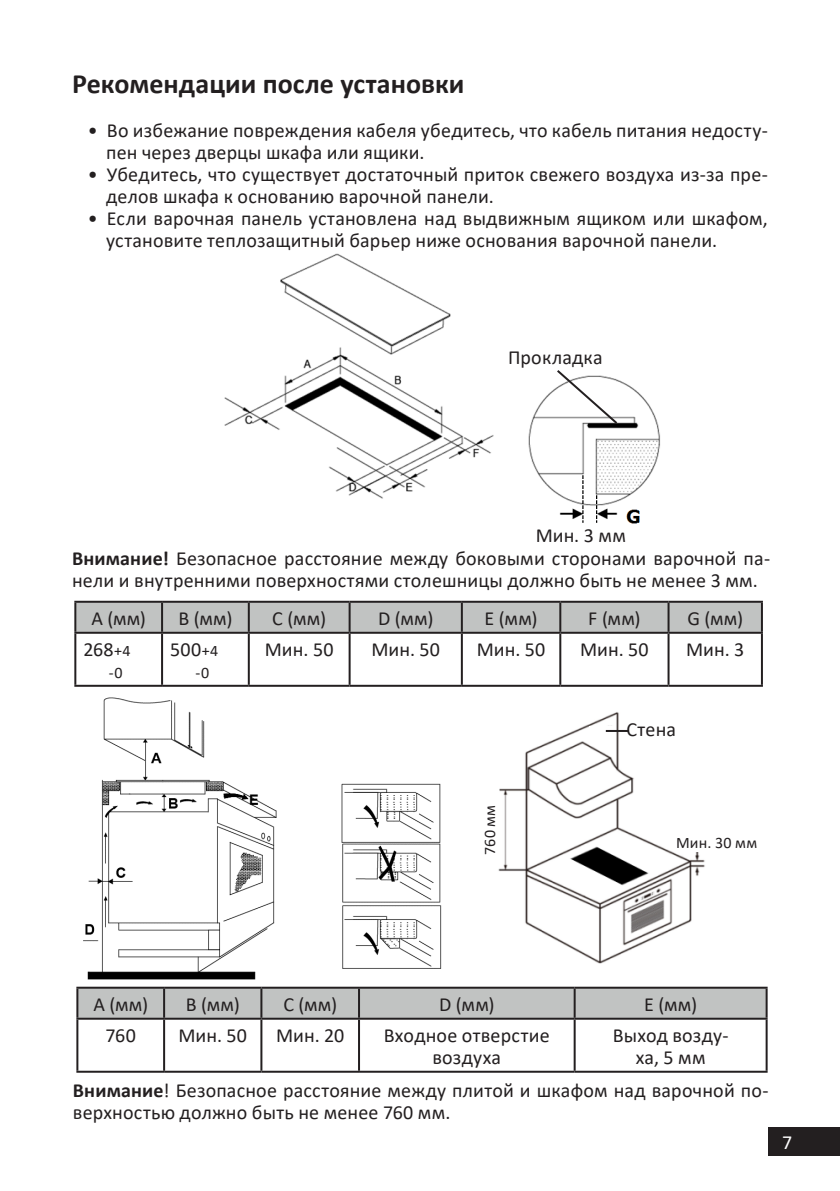
<style>
.page{position:relative;width:840px;height:1191px;background:#fff}
.page>*{position:absolute;margin:0;border:0;box-sizing:border-box;transform-origin:0 0}
.Заголовок_14{font:700 28px "Calibri";color:#231f20}
.t1{font:20px/22px "Calibri";letter-spacing:.01em;color:#231f20}
.t2{font:20px "Calibri";color:#fff}
.t3{font:16px "Calibri";letter-spacing:.015em;color:#231f20}
.s1{font-weight:700}
.s2{font-size:16px}
</style>
<div class="page">
<div style="left:767px;top:1126px;width:72px;height:29px;background:#231f20"></div>
<img style="left:83px;top:697px;width:359px;height:283px">
<div style="left:76px;top:603px;width:684px;height:29px;background:#c1c3c2"></div>
<hr style="left:74px;top:601px;width:88px;height:2px;background:#231f20">
<hr style="left:74px;top:603px;width:2px;height:29px;background:#231f20">
<hr style="left:162px;top:601px;width:87px;height:2px;background:#231f20">
<hr style="left:161px;top:603px;width:2px;height:29px;background:#231f20">
<hr style="left:249px;top:601px;width:100px;height:2px;background:#231f20">
<hr style="left:248px;top:603px;width:2px;height:29px;background:#231f20">
<hr style="left:349px;top:601px;width:112px;height:2px;background:#231f20">
<hr style="left:348px;top:603px;width:2px;height:29px;background:#231f20">
<hr style="left:461px;top:601px;width:99px;height:2px;background:#231f20">
<hr style="left:460px;top:603px;width:2px;height:29px;background:#231f20">
<hr style="left:560px;top:601px;width:108px;height:2px;background:#231f20">
<hr style="left:559px;top:603px;width:2px;height:29px;background:#231f20">
<hr style="left:668px;top:601px;width:94px;height:2px;background:#231f20">
<hr style="left:667px;top:603px;width:2px;height:29px;background:#231f20">
<hr style="left:760px;top:603px;width:2px;height:29px;background:#231f20">
<hr style="left:74px;top:632px;width:88px;height:2px;background:#231f20">
<hr style="left:74px;top:634px;width:2px;height:51px;background:#231f20">
<hr style="left:162px;top:632px;width:87px;height:2px;background:#231f20">
<hr style="left:161px;top:634px;width:2px;height:51px;background:#231f20">
<hr style="left:249px;top:632px;width:100px;height:2px;background:#231f20">
<hr style="left:248px;top:634px;width:2px;height:51px;background:#231f20">
<hr style="left:349px;top:632px;width:112px;height:2px;background:#231f20">
<hr style="left:348px;top:634px;width:2px;height:51px;background:#231f20">
<hr style="left:461px;top:632px;width:99px;height:2px;background:#231f20">
<hr style="left:460px;top:634px;width:2px;height:51px;background:#231f20">
<hr style="left:560px;top:632px;width:108px;height:2px;background:#231f20">
<hr style="left:559px;top:634px;width:2px;height:51px;background:#231f20">
<hr style="left:668px;top:632px;width:94px;height:2px;background:#231f20">
<hr style="left:667px;top:634px;width:2px;height:51px;background:#231f20">
<hr style="left:760px;top:634px;width:2px;height:51px;background:#231f20">
<hr style="left:74px;top:685px;width:88px;height:2px;background:#231f20">
<hr style="left:162px;top:685px;width:87px;height:2px;background:#231f20">
<hr style="left:249px;top:685px;width:100px;height:2px;background:#231f20">
<hr style="left:349px;top:685px;width:112px;height:2px;background:#231f20">
<hr style="left:461px;top:685px;width:99px;height:2px;background:#231f20">
<hr style="left:560px;top:685px;width:108px;height:2px;background:#231f20">
<hr style="left:668px;top:685px;width:94px;height:2px;background:#231f20">
<div style="left:78px;top:988px;width:687px;height:29px;background:#c1c3c2"></div>
<hr style="left:76px;top:986px;width:88px;height:2px;background:#231f20">
<hr style="left:76px;top:988px;width:2px;height:29px;background:#231f20">
<hr style="left:164px;top:986px;width:97px;height:2px;background:#231f20">
<hr style="left:163px;top:988px;width:2px;height:29px;background:#231f20">
<hr style="left:261px;top:986px;width:98px;height:2px;background:#231f20">
<hr style="left:260px;top:988px;width:2px;height:29px;background:#231f20">
<hr style="left:359px;top:986px;width:215px;height:2px;background:#231f20">
<hr style="left:358px;top:988px;width:2px;height:29px;background:#231f20">
<hr style="left:574px;top:986px;width:193px;height:2px;background:#231f20">
<hr style="left:573px;top:988px;width:2px;height:29px;background:#231f20">
<hr style="left:765px;top:988px;width:2px;height:29px;background:#231f20">
<hr style="left:76px;top:1017px;width:88px;height:2px;background:#231f20">
<hr style="left:76px;top:1019px;width:2px;height:51px;background:#231f20">
<hr style="left:164px;top:1017px;width:97px;height:2px;background:#231f20">
<hr style="left:163px;top:1019px;width:2px;height:51px;background:#231f20">
<hr style="left:261px;top:1017px;width:98px;height:2px;background:#231f20">
<hr style="left:260px;top:1019px;width:2px;height:51px;background:#231f20">
<hr style="left:359px;top:1017px;width:215px;height:2px;background:#231f20">
<hr style="left:358px;top:1019px;width:2px;height:51px;background:#231f20">
<hr style="left:574px;top:1017px;width:193px;height:2px;background:#231f20">
<hr style="left:573px;top:1019px;width:2px;height:51px;background:#231f20">
<hr style="left:765px;top:1019px;width:2px;height:51px;background:#231f20">
<hr style="left:76px;top:1070px;width:88px;height:2px;background:#231f20">
<hr style="left:164px;top:1070px;width:97px;height:2px;background:#231f20">
<hr style="left:261px;top:1070px;width:98px;height:2px;background:#231f20">
<hr style="left:359px;top:1070px;width:215px;height:2px;background:#231f20">
<hr style="left:574px;top:1070px;width:193px;height:2px;background:#231f20">
<img style="left:224px;top:253px;width:437px;height:271px">
<svg style="left:554px;top:368px;width:65px;height:58px"></svg>
<img style="left:498px;top:712px;width:207px;height:252px">
<div style="left:675px;top:839px;width:45px;height:12px;background:#fff"></div>
<div style="left:481px;top:796px;width:20px;height:65px;background:#fff"></div>
<div style="left:589px;top:727px;width:24px;height:10px;background:#fff"></div>
<hr style="left:605px;top:730px;width:23px;height:2px;background:#231f20">
<p class="Заголовок_14" style="left:72px;top:64px;width:393px">Рекомендации после установки</p>
<p class="t1" style="left:106px;top:119px;width:663px;text-indent:-18px">• Во избежание повреждения кабеля убедитесь, что кабель питания недосту&shy;пен через дверцы шкафа или ящики.</p>
<p class="t1" style="left:106px;top:163px;width:663px;text-indent:-18px">• Убедитесь, что существует достаточный приток свежего воздуха из-за пре&shy;делов шкафа к основанию варочной панели.</p>
<p class="t1" style="left:106px;top:207px;width:663px;text-indent:-18px">• Если варочная панель установлена над выдвижным ящиком или шкафом, установите теплозащитный барьер ниже основания варочной панели.</p>
<p class="t1" style="left:508px;top:346px;width:96px">Прокладка</p>
<p class="t1" style="left:535px;top:523px;width:92px">Мин. 3 мм</p>
<p class="t1" style="left:72px;top:547px;width:699px"><span class="s1">Внимание!</span> Безопасное расстояние между боковыми сторонами варочной па&shy;нели и внутренними поверхностями столешницы должно быть не менее 3 мм.</p>
<p class="t1" style="left:91px;top:606px;width:56px">А (мм)</p>
<p class="t1" style="left:178px;top:606px;width:55px">В (мм)</p>
<p class="t1" style="left:272px;top:606px;width:55px">С (мм)</p>
<p class="t1" style="left:378px;top:606px;width:57px">D (мм)</p>
<p class="t1" style="left:484px;top:606px;width:54px">Е (мм)</p>
<p class="t1" style="left:588px;top:606px;width:54px">F (мм)</p>
<p class="t1" style="left:687px;top:606px;width:57px">G (мм)</p>
<p class="t1" style="left:83px;top:637px;width:49px">268<span class="s2">+4</span></p>
<p class="t3" style="left:109px;top:661px;width:15px">-0</p>
<p class="t1" style="left:265px;top:637px;width:70px">Мин. 50</p>
<p class="t1" style="left:371px;top:637px;width:70px">Мин. 50</p>
<p class="t1" style="left:476px;top:637px;width:70px">Мин. 50</p>
<p class="t1" style="left:579px;top:637px;width:70px">Мин. 50</p>
<p class="t1" style="left:685px;top:637px;width:60px">Мин. 3</p>
<p class="t1" style="left:170px;top:637px;width:50px">500<span class="s2">+4</span></p>
<p class="t3" style="left:195px;top:661px;width:15px">-0</p>
<p class="t3" style="left:478px;top:854px;width:51px;rotate:-90deg">760 мм</p>
<p class="t1" style="left:626px;top:718px;width:51px">Стена</p>
<p class="t3" style="left:675px;top:832px;width:83px">Мин. 30 мм</p>
<p class="t1" style="left:93px;top:992px;width:56px">A (мм)</p>
<p class="t1" style="left:186px;top:992px;width:55px">B (мм)</p>
<p class="t1" style="left:283px;top:992px;width:55px">C (мм)</p>
<p class="t1" style="left:439px;top:992px;width:57px">D (мм)</p>
<p class="t1" style="left:643px;top:992px;width:54px">E (мм)</p>
<p class="t1" style="left:105px;top:1023px;width:32px">760</p>
<p class="t1" style="left:178px;top:1023px;width:70px">Мин. 50</p>
<p class="t1" style="left:276px;top:1023px;width:70px">Мин. 20</p>
<p class="t1" style="left:384px;top:1023px;width:167px">Входное отверстие</p>
<p class="t1" style="left:432px;top:1045px;width:70px">воздуха</p>
<p class="t1" style="left:612px;top:1023px;width:117px;text-align:center">Выход возду&shy;ха, 5 мм</p>
<p class="t1" style="left:73px;top:1078px;width:697px"><span class="s1">Внимание</span>! Безопасное расстояние между плитой и шкафом над варочной по&shy;верхностью должно быть не менее 760 мм.</p>
<p class="t2" style="left:781px;top:1128px;width:12px">7</p>
</div>
